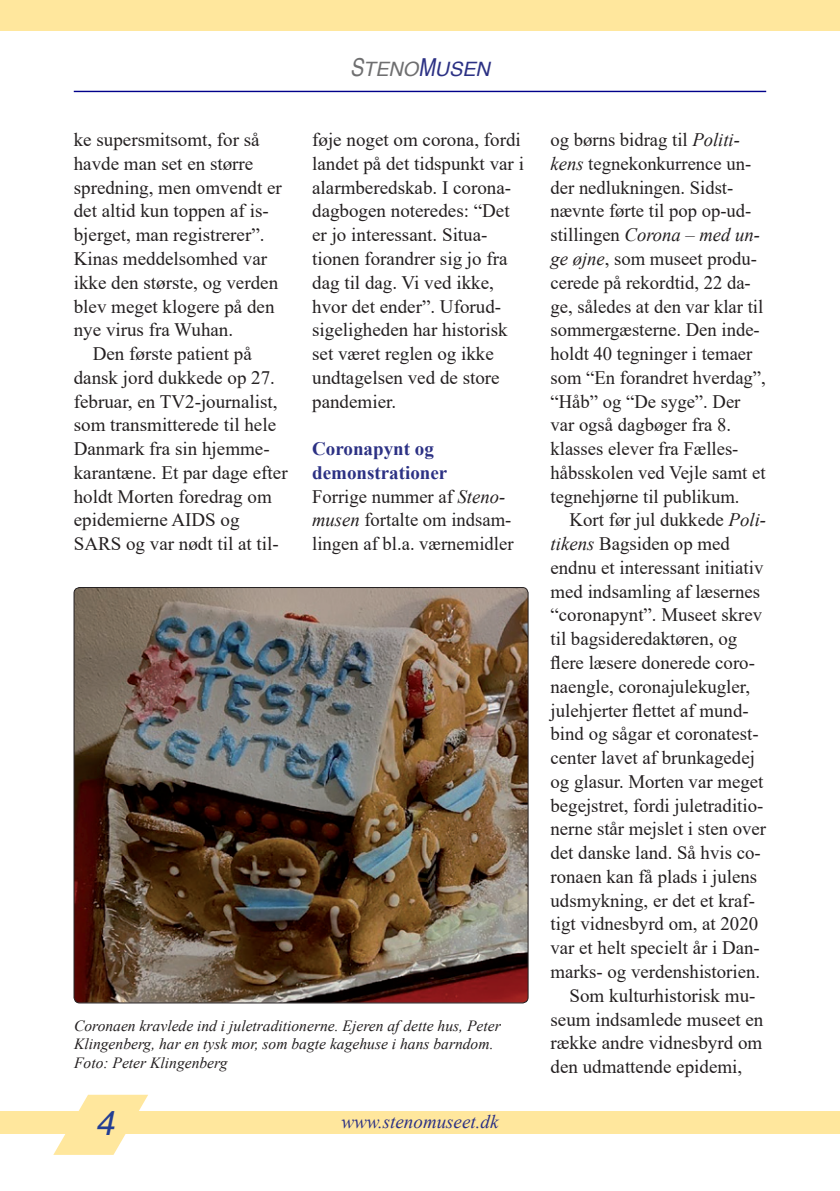
<style>
.page{position:relative;width:840px;height:1191px;background:#fff}
.page>*{position:absolute;margin:0;border:0;box-sizing:border-box;transform-origin:0 0}
.t1{font:italic 34px "Helvetica";color:#233e93}
.t2{font:italic 19.8px "Helvetica";color:#6f6f70}
.body_next{font:19px/23.8px "Times New Roman";color:#231f20}
.body{font:19px/23.8px "Times New Roman";color:#231f20}
.rubrik_mellem{font:700 19px/23.8px "Times New Roman";color:#2c3184}
.t3{font:italic 19px "Times New Roman";color:#2c3184}
.t4{font:italic 15.6px/18.6px "Times New Roman";color:#231f20}
.s1{font-size:24.8px}
.s2{font-size:24.8px;color:#2c3184}
.s3{color:#2c3184}
.s4{font-style:italic}
</style>
<div class="page">
<hr style="left:74px;top:91px;width:691px;height:1px;background:#00008b">
<div style="left:0;top:1111px;width:839px;height:23px;background:#ffe79d"></div>
<div style="left:0;top:0;width:839px;height:30px;background:#ffe79d"></div>
<svg style="left:54px;top:1094px;width:94px;height:60px"></svg>
<img style="left:74px;top:587px;width:453px;height:415px">
<p class="body_next" style="left:74px;top:127px;width:209px">ke supersmitsomt, for så havde man set en større spredning, men omvendt er det altid kun toppen af is&shy;bjerget, man registrerer”.<br>Kinas meddelsomhed var ikke den største, og verden blev meget klogere på den nye virus fra Wuhan.</p>
<p class="body_next" style="left:74px;top:341px;width:215px;text-indent:19px">Den første patient på dansk jord dukkede op 27. februar, en TV2-journalist, som transmitterede til hele<br>Danmark fra sin hjemme&shy;karantæne. Et par dage efter holdt Morten foredrag om epidemierne AIDS og<br>SARS og var nødt til at til-</p>
<p class="t2" style="left:350px;top:57px;width:141px"><span class="s1">S</span>TENO<span class="s2">M</span><span class="s3">USEN</span></p>
<p class="body_next" style="left:312px;top:127px;width:213px">føje noget om corona, fordi landet på det tidspunkt var i alarmberedskab. I corona&shy;dagbogen noteredes: “Det er jo interessant. Situa&shy;tionen forandrer sig jo fra dag til dag. Vi ved ikke, hvor det ender”. Uforud&shy;sigeligheden har historisk set været reglen og ikke undtagelsen ved de store pandemier.</p>
<p class="rubrik_mellem" style="left:312px;top:436px;width:137px">Coronapynt og demonstrationer</p>
<p class="body" style="left:312px;top:484px;width:203px">Forrige nummer af <span class="s4">Steno&shy;musen</span> fortalte om indsam&shy;lingen af bl.a. værnemidler</p>
<p class="t4" style="left:74px;top:1016px;width:428px">Coronaen kravlede ind i juletraditionerne. Ejeren af dette hus, Peter<br>Klingenberg, har en tysk mor, som bagte kagehuse i hans barndom.<br>Foto: Peter Klingenberg</p>
<h1 class="t1" style="left:95px;top:1103px;width:20px">4</h1>
<p class="t3" style="left:341px;top:1108px;width:158px">www.stenomuseet.dk</p>
<p class="body" style="left:550px;top:127px;width:217px">og børns bidrag til <span class="s4">Politi&shy;kens</span> tegnekonkurrence un&shy;der nedlukningen. Sidst&shy;nævnte førte til pop op-ud&shy;stillingen <span class="s4">Corona – med un&shy;ge øjne</span>, som museet produ&shy;cerede på rekordtid, 22 da&shy;ge, således at den var klar til sommergæsterne. Den inde&shy;holdt 40 tegninger i temaer som “En forandret hverdag”, “Håb” og “De syge”. Der var også dagbøger fra 8. klasses elever fra Fælles&shy;håbsskolen ved Vejle samt et tegnehjørne til publikum.</p>
<p class="body_next" style="left:550px;top:507px;width:217px;text-indent:19px">Kort før jul dukkede <span class="s4">Poli&shy;tikens</span> Bagsiden op med endnu et interessant initiativ med indsamling af læsernes “coronapynt”. Museet skrev til bagsideredaktøren, og flere læsere donerede coro&shy;naengle, coronajulekugler, julehjerter flettet af mund&shy;bind og sågar et coronatest&shy;center lavet af brunkagedej og glasur. Morten var meget begejstret, fordi juletraditio&shy;nerne står mejslet i sten over det danske land. Så hvis co&shy;ronaen kan få plads i julens udsmykning, er det et kraf&shy;tigt vidnesbyrd om, at 2020 var et helt specielt år i Dan&shy;marks- og verdenshistorien.</p>
<p class="body_next" style="left:550px;top:983px;width:214px;text-indent:19px">Som kulturhistorisk mu&shy;seum indsamlede museet en række andre vidnesbyrd om den udmattende epidemi,</p>
</div>
